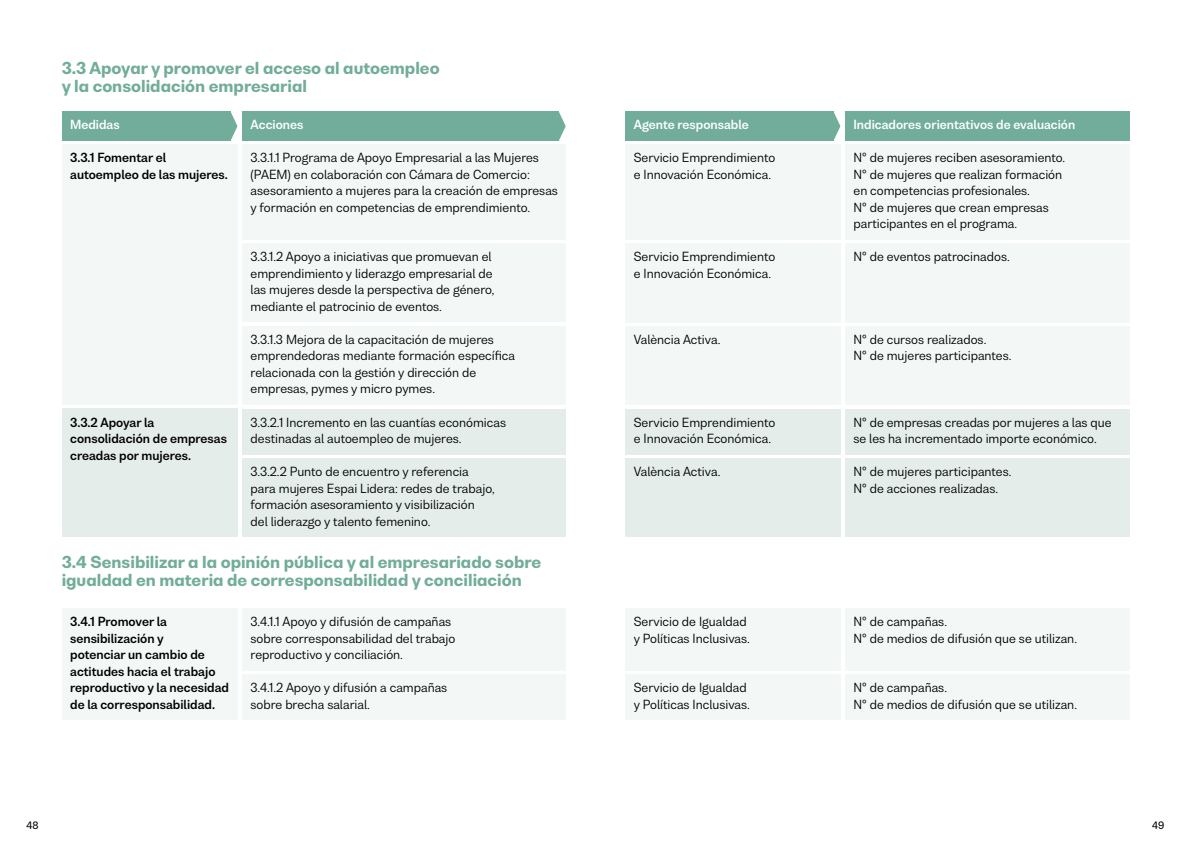
<style>
.page{position:relative;width:1191px;height:851px;background:#fff}
.page>*{position:absolute;margin:0;border:0;box-sizing:border-box;transform-origin:0 0}
.t1{font:800 15.75px/18px "Bw Nista Geometric";color:#71ad9a}
.t2{font:12px/16.5px "Bw Nista Grotesk";color:#000;scale:.96 1}
.t3{font:700 12px/16.5px "Bw Nista Grotesk";color:#000;scale:.96 1}
.t4{font:700 12px "Bw Nista Grotesk";color:#fff;scale:.96 1}
.t5{font:500 9.75px "Bw Nista Grotesk";color:#000;scale:.96 1}
</style>
<div class="page">
<div style="left:625px;top:144px;width:215px;height:46px;background:#f3f7f6"></div>
<div style="left:625px;top:177px;width:215px;height:29px;background:#f3f7f6"></div>
<div style="left:625px;top:194px;width:215px;height:29px;background:#f3f7f6"></div>
<div style="left:625px;top:210px;width:215px;height:29px;background:#f3f7f6"></div>
<div style="left:625px;top:243px;width:215px;height:46px;background:#f3f7f6"></div>
<div style="left:625px;top:276px;width:215px;height:29px;background:#f3f7f6"></div>
<div style="left:625px;top:293px;width:215px;height:29px;background:#f3f7f6"></div>
<div style="left:625px;top:326px;width:215px;height:29px;background:#f3f7f6"></div>
<div style="left:625px;top:342px;width:215px;height:29px;background:#f3f7f6"></div>
<div style="left:625px;top:359px;width:215px;height:29px;background:#f3f7f6"></div>
<div style="left:625px;top:375px;width:215px;height:29px;background:#f3f7f6"></div>
<div style="left:625px;top:408px;width:215px;height:46px;background:#e4ede9"></div>
<div style="left:625px;top:458px;width:215px;height:29px;background:#e4ede9"></div>
<div style="left:625px;top:474px;width:215px;height:29px;background:#e4ede9"></div>
<div style="left:625px;top:491px;width:215px;height:29px;background:#e4ede9"></div>
<div style="left:625px;top:507px;width:215px;height:29px;background:#e4ede9"></div>
<div style="left:845px;top:144px;width:284px;height:29px;background:#f3f7f6"></div>
<div style="left:845px;top:161px;width:284px;height:45px;background:#f3f7f6"></div>
<div style="left:845px;top:194px;width:284px;height:45px;background:#f3f7f6"></div>
<div style="left:845px;top:243px;width:284px;height:29px;background:#f3f7f6"></div>
<div style="left:845px;top:260px;width:284px;height:29px;background:#f3f7f6"></div>
<div style="left:845px;top:276px;width:284px;height:29px;background:#f3f7f6"></div>
<div style="left:845px;top:293px;width:284px;height:29px;background:#f3f7f6"></div>
<div style="left:845px;top:326px;width:284px;height:29px;background:#f3f7f6"></div>
<div style="left:845px;top:342px;width:284px;height:29px;background:#f3f7f6"></div>
<div style="left:845px;top:359px;width:284px;height:29px;background:#f3f7f6"></div>
<div style="left:845px;top:375px;width:284px;height:29px;background:#f3f7f6"></div>
<div style="left:845px;top:408px;width:284px;height:46px;background:#e4ede9"></div>
<div style="left:845px;top:458px;width:284px;height:29px;background:#e4ede9"></div>
<div style="left:845px;top:474px;width:284px;height:29px;background:#e4ede9"></div>
<div style="left:845px;top:491px;width:284px;height:29px;background:#e4ede9"></div>
<div style="left:845px;top:507px;width:284px;height:29px;background:#e4ede9"></div>
<div style="left:62px;top:144px;width:175px;height:46px;background:#f3f7f6"></div>
<div style="left:62px;top:177px;width:175px;height:29px;background:#f3f7f6"></div>
<div style="left:62px;top:194px;width:175px;height:29px;background:#f3f7f6"></div>
<div style="left:62px;top:210px;width:175px;height:29px;background:#f3f7f6"></div>
<div style="left:62px;top:227px;width:175px;height:29px;background:#f3f7f6"></div>
<div style="left:62px;top:243px;width:175px;height:29px;background:#f3f7f6"></div>
<div style="left:62px;top:260px;width:175px;height:29px;background:#f3f7f6"></div>
<div style="left:62px;top:276px;width:175px;height:29px;background:#f3f7f6"></div>
<div style="left:62px;top:293px;width:175px;height:29px;background:#f3f7f6"></div>
<div style="left:62px;top:309px;width:175px;height:29px;background:#f3f7f6"></div>
<div style="left:62px;top:326px;width:175px;height:29px;background:#f3f7f6"></div>
<div style="left:62px;top:342px;width:175px;height:29px;background:#f3f7f6"></div>
<div style="left:62px;top:359px;width:175px;height:29px;background:#f3f7f6"></div>
<div style="left:62px;top:375px;width:175px;height:29px;background:#f3f7f6"></div>
<div style="left:62px;top:408px;width:175px;height:62px;background:#e4ede9"></div>
<div style="left:62px;top:458px;width:175px;height:29px;background:#e4ede9"></div>
<div style="left:62px;top:474px;width:175px;height:29px;background:#e4ede9"></div>
<div style="left:62px;top:491px;width:175px;height:29px;background:#e4ede9"></div>
<div style="left:62px;top:507px;width:175px;height:29px;background:#e4ede9"></div>
<div style="left:242px;top:144px;width:324px;height:79px;background:#f3f7f6"></div>
<div style="left:242px;top:210px;width:324px;height:29px;background:#f3f7f6"></div>
<div style="left:242px;top:243px;width:324px;height:79px;background:#f3f7f6"></div>
<div style="left:242px;top:326px;width:324px;height:78px;background:#f3f7f6"></div>
<div style="left:242px;top:408px;width:324px;height:46px;background:#e4ede9"></div>
<div style="left:242px;top:458px;width:324px;height:78px;background:#e4ede9"></div>
<div style="left:625px;top:608px;width:215px;height:45px;background:#f3f7f6"></div>
<div style="left:625px;top:641px;width:215px;height:29px;background:#f3f7f6"></div>
<div style="left:625px;top:674px;width:215px;height:45px;background:#f3f7f6"></div>
<div style="left:845px;top:608px;width:284px;height:29px;background:#f3f7f6"></div>
<div style="left:845px;top:624px;width:284px;height:29px;background:#f3f7f6"></div>
<div style="left:845px;top:641px;width:284px;height:29px;background:#f3f7f6"></div>
<div style="left:845px;top:674px;width:284px;height:29px;background:#f3f7f6"></div>
<div style="left:845px;top:690px;width:284px;height:29px;background:#f3f7f6"></div>
<div style="left:62px;top:608px;width:175px;height:111px;background:#f3f7f6"></div>
<div style="left:242px;top:608px;width:324px;height:62px;background:#f3f7f6"></div>
<div style="left:242px;top:674px;width:324px;height:45px;background:#f3f7f6"></div>
<svg style="left:231px;top:112px;width:6px;height:28px"></svg>
<svg style="left:559px;top:112px;width:7px;height:28px"></svg>
<div style="left:62px;top:112px;width:169px;height:29px;background:#71ad9a"></div>
<div style="left:242px;top:112px;width:317px;height:29px;background:#71ad9a"></div>
<svg style="left:833px;top:112px;width:7px;height:29px"></svg>
<div style="left:625px;top:112px;width:208px;height:29px;background:#71ad9a"></div>
<div style="left:845px;top:112px;width:284px;height:29px;background:#71ad9a"></div>
<h1 class="t1" style="left:62px;top:59px;width:379px">3.3 Apoyar y promover el acceso al autoempleo y la consolidación empresarial</h1>
<p class="t4" style="left:70px;top:117px;width:53px">Medidas</p>
<p class="t4" style="left:251px;top:117px;width:56px">Acciones</p>
<p class="t4" style="left:634px;top:117px;width:121px">Agente responsable</p>
<p class="t4" style="left:853px;top:117px;width:232px">Indicadores orientativos de evaluación</p>
<p class="t3" style="left:70px;top:149px;width:166px">3.3.1 Fomentar el autoempleo de las mujeres.</p>
<p class="t3" style="left:70px;top:413px;width:165px">3.3.2 Apoyar la consolidación de empresas creadas por mujeres.</p>
<p class="t2" style="left:251px;top:149px;width:322px">3.3.1.1 Programa de Apoyo Empresarial a las Mujeres (PAEM) en colaboración con Cámara de Comercio: asesoramiento a mujeres para la creación de empresas y formación en competencias de emprendimiento.</p>
<p class="t2" style="left:251px;top:248px;width:255px">3.3.1.2 Apoyo a iniciativas que promuevan el emprendimiento y liderazgo empresarial de las mujeres desde la perspectiva de género, mediante el patrocinio de eventos.</p>
<p class="t2" style="left:251px;top:331px;width:277px">3.3.1.3 Mejora de la capacitación de mujeres emprendedoras mediante formación específica relacionada con la gestión y dirección de empresas, pymes y micro pymes.</p>
<p class="t2" style="left:251px;top:413px;width:268px">3.3.2.1 Incremento en las cuantías económicas destinadas al autoempleo de mujeres.</p>
<p class="t2" style="left:251px;top:463px;width:256px">3.3.2.2 Punto de encuentro y referencia para mujeres Espai Lidera: redes de trabajo, formación asesoramiento y visibilización del liderazgo y talento femenino.</p>
<h1 class="t1" style="left:62px;top:553px;width:481px">3.4 Sensibilizar a la opinión pública y al empresariado sobre igualdad en materia de corresponsabilidad y conciliación</h1>
<p class="t2" style="left:251px;top:613px;width:215px">3.4.1.1 Apoyo y difusión de campañas sobre corresponsabilidad del trabajo reproductivo y conciliación.</p>
<p class="t2" style="left:251px;top:679px;width:206px">3.4.1.2 Apoyo y difusión a campañas sobre brecha salarial.</p>
<p class="t3" style="left:70px;top:613px;width:167px">3.4.1 Promover la sensibilización y<br>potenciar un cambio de actitudes hacia el trabajo reproductivo y la necesidad de la corresponsabilidad.</p>
<p class="t2" style="left:634px;top:149px;width:149px">Servicio Emprendimiento e Innovación Económica.</p>
<p class="t2" style="left:634px;top:248px;width:149px">Servicio Emprendimiento e Innovación Económica.</p>
<p class="t2" style="left:634px;top:331px;width:92px">València Activa.</p>
<p class="t2" style="left:634px;top:413px;width:149px">Servicio Emprendimiento e Innovación Económica.</p>
<p class="t2" style="left:634px;top:463px;width:92px">València Activa.</p>
<p class="t2" style="left:634px;top:613px;width:122px">Servicio de Igualdad y Políticas Inclusivas.</p>
<p class="t2" style="left:634px;top:679px;width:122px">Servicio de Igualdad y Políticas Inclusivas.</p>
<p class="t2" style="left:853px;top:149px;width:222px">Nº de mujeres reciben asesoramiento.<br>Nº de mujeres que realizan formación en competencias profesionales.<br>Nº de mujeres que crean empresas participantes en el programa.</p>
<p class="t2" style="left:853px;top:248px;width:164px">Nº de eventos patrocinados.</p>
<p class="t2" style="left:853px;top:331px;width:166px">Nº de cursos realizados.<br>Nº de mujeres participantes.</p>
<p class="t2" style="left:853px;top:413px;width:270px">Nº de empresas creadas por mujeres a las que se les ha incrementado importe económico.</p>
<p class="t2" style="left:853px;top:463px;width:166px">Nº de mujeres participantes.<br>Nº de acciones realizadas.</p>
<p class="t2" style="left:853px;top:613px;width:234px">Nº de campañas.<br>Nº de medios de difusión que se utilizan.</p>
<p class="t2" style="left:853px;top:679px;width:234px">Nº de campañas.<br>Nº de medios de difusión que se utilizan.</p>
<p class="t5" style="left:27px;top:818px;width:14px">48</p>
<p class="t5" style="left:1152px;top:818px;width:14px">49</p>
</div>
